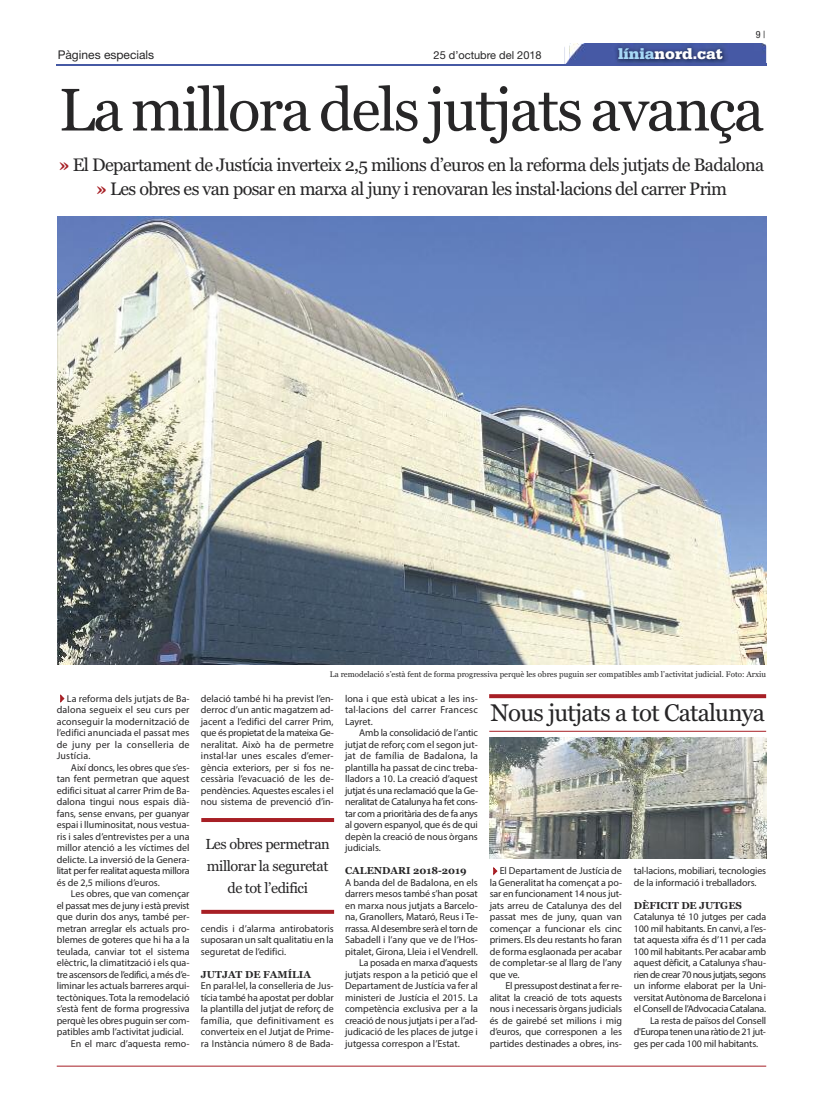
<style>
.page{position:relative;width:823px;height:1106px;background:#fff}
.page>*{position:absolute;margin:0;border:0;box-sizing:border-box;transform-origin:0 0}
.t1{font:60px "Georgia";letter-spacing:-.035em;color:#272627}
.t2{font:24px "Georgia";letter-spacing:-.03em;color:#272627}
.t3{font:18px/24px "Georgia";letter-spacing:-.035em;color:#272627;text-align:center}
.t4{font:900 16px "Serifa";color:#fff}
.t5{font:14.5px/22px "Georgia";letter-spacing:-.03em;color:#272627;text-align:center}
.t6{font:12px "Helvetica Neue";color:#272627}
.t7{font:11px "Helvetica Neue";color:#272627}
.t8{font:10px/11.5px "Myriad Pro";letter-spacing:-.005em;color:#272627;text-align:justify}
.t9{font:10px "Myriad Pro";letter-spacing:-.025em;color:#272627}
.t10{font:700 10px "Georgia";color:#272627}
.t11{font:10px "Myriad Pro";letter-spacing:-.03em;color:#272627}
.t12{font:10px "Myriad Pro";letter-spacing:-.045em;color:#272627}
.t13{font:10px "Myriad Pro";letter-spacing:-.035em;color:#272627}
.t14{font:condensed 10px "Helvetica Neue";color:#272627}
.t15{font:8px "Georgia";color:#272627}
.s1{color:#a7d8f7}
.s2{font-weight:700;color:#a71f25}
.s3{color:#a71f25}
</style>
<div class="page">
<hr style="left:57px;top:64px;width:708px;height:1px;background:#4659a4">
<img style="left:569px;top:43px;width:198px;height:23px">
<svg style="left:564px;top:47px;width:5px;height:17px"></svg>
<img style="left:569px;top:44px;width:196px;height:21px">
<svg style="left:489px;top:694px;width:276px;height:4px"></svg>
<hr style="left:489px;top:730px;width:276px;height:1px;background:#a71f25">
<img style="left:489px;top:737px;width:276px;height:121px">
<svg style="left:201px;top:909px;width:133px;height:4px"></svg>
<hr style="left:201px;top:818px;width:133px;height:4px;background:#a71f25">
<hr style="left:57px;top:1065px;width:708px;height:1px;background:#a71f25">
<img style="left:58px;top:216px;width:707px;height:449px">
<p class="t6" style="left:58px;top:48px;width:98px">Pàgines especials</p>
<p class="t7" style="left:433px;top:48px;width:110px">25 d’octubre del 2018</p>
<h3 class="t4" style="left:617px;top:48px;width:106px"><span class="s1">línia</span>nord.cat</h3>
<p class="t14" style="left:755px;top:31px;width:11px">9|</p>
<h1 class="t1" style="left:59px;top:75px;width:706px">La millora dels jutjats avança</h1>
<h3 class="t3" style="left:59px;top:153px;width:706px"><span class="s2">»</span> El Departament de Justícia inverteix 2,5 milions d’euros en la reforma dels jutjats de Badalona <span class="s2">»</span> Les obres es van posar en marxa al juny i renovaran les instal·lacions del carrer Prim</h3>
<p class="t8" style="left:57px;top:693px;width:134px"><span class="s3">✔</span>La reforma dels jutjats de Ba&shy;dalona segueix el seu curs per aconseguir la modernització de l’edifici anunciada el passat mes de juny per la conselleria de Justícia.</p>
<p class="t8" style="left:57px;top:762px;width:134px;text-indent:14px">Així doncs, les obres que s’es&shy;tan fent permetran que aquest edifici situat al carrer Prim de Ba&shy;dalona tingui nous espais dià&shy;fans, sense envans, per guanyar espai i lluminositat, nous vestua&shy;ris i sales d’entrevistes per a una millor atenció a les víctimes del delicte. La inversió de la Genera&shy;litat per fer realitat aquesta millora és de 2,5 milions d’euros.</p>
<p class="t8" style="left:71px;top:889px;width:120px">Les obres, que van començar</p>
<p class="t9" style="left:57px;top:901px;width:134px">el passat mes de juny i està previst</p>
<p class="t8" style="left:57px;top:912px;width:134px">que durin dos anys, també per-</p>
<p class="t8" style="left:57px;top:923px;width:134px">metran arreglar els actuals pro-</p>
<p class="t8" style="left:57px;top:935px;width:134px">blemes de goteres que hi ha a la</p>
<p class="t8" style="left:57px;top:946px;width:134px">teulada, canviar tot el sistema</p>
<p class="t8" style="left:57px;top:958px;width:134px">elèctric, la climatització i els qua-</p>
<p class="t11" style="left:57px;top:970px;width:134px">tre ascensors de l’edifici, a més d’e-</p>
<p class="t8" style="left:57px;top:981px;width:134px">liminar les actuals barreres arqui-</p>
<p class="t8" style="left:57px;top:992px;width:134px">tectòniques. Tota la remodelació</p>
<p class="t8" style="left:57px;top:1004px;width:134px">s’està fent de forma progressiva</p>
<p class="t8" style="left:57px;top:1015px;width:134px">perquè les obres puguin ser com-</p>
<p class="t8" style="left:57px;top:1027px;width:128px">patibles amb l’activitat judicial.</p>
<p class="t8" style="left:71px;top:1038px;width:120px">En el marc d’aquesta remo-</p>
<p class="t15" style="left:329px;top:669px;width:437px">La remodelació s’està fent de forma progressiva perquè les obres puguin ser compatibles amb l’activitat judicial. Foto: Arxiu</p>
<p class="t8" style="left:201px;top:693px;width:134px">delació també hi ha previst l’en&shy;derroc d’un antic magatzem ad&shy;jacent a l’edifici del carrer Prim, que és propietat de la mateixa Ge&shy;neralitat. Això ha de permetre instal·lar unes escales d’emer&shy;gència exteriors, per si fos ne&shy;cessària l’evacuació de les de&shy;pendències. Aquestes escales i el nou sistema de prevenció d’in-</p>
<h3 class="t5" style="left:205px;top:832px;width:126px">Les obres permetran millorar la seguretat de tot l’edifici</h3>
<p class="t8" style="left:201px;top:923px;width:134px">cendis i d’alarma antirobatoris suposaran un salt qualitatiu en la seguretat de l’edifici.</p>
<p class="t10" style="left:201px;top:968px;width:112px">JUTJAT DE FAMÍLIA</p>
<p class="t8" style="left:201px;top:981px;width:134px">En paral·lel, la conselleria de Jus&shy;tícia també ha apostat per doblar la plantilla del jutjat de reforç de família, que definitivament es converteix en el Jutjat de Prime&shy;ra Instància número 8 de Bada-</p>
<p class="t8" style="left:345px;top:693px;width:134px">lona i que està ubicat a les ins&shy;tal·lacions del carrer Francesc Layret.</p>
<p class="t8" style="left:345px;top:728px;width:134px;text-indent:14px">Amb la consolidació de l’antic jutjat de reforç com el segon jut&shy;jat de família de Badalona, la plantilla ha passat de cinc treba&shy;lladors a 10. La creació d’aquest jutjat és una reclamació que la Ge&shy;neralitat de Catalunya ha fet cons&shy;tar com a prioritària des de fa anys al govern espanyol, que és de qui depèn la creació de nous òrgans judicials.</p>
<p class="t10" style="left:345px;top:865px;width:123px">CALENDARI 2018-2019</p>
<p class="t8" style="left:345px;top:877px;width:134px">A banda del de Badalona, en els</p>
<p class="t8" style="left:345px;top:889px;width:134px">darrers mesos també s’han posat</p>
<p class="t8" style="left:345px;top:900px;width:134px">en marxa nous jutjats a Barcelo-</p>
<p class="t8" style="left:345px;top:912px;width:134px">na, Granollers, Mataró, Reus i Te-</p>
<p class="t9" style="left:345px;top:924px;width:134px">rrassa. Al desembre serà el torn de</p>
<p class="t8" style="left:345px;top:935px;width:134px">Sabadell i l’any que ve de l’Hos-</p>
<p class="t8" style="left:345px;top:946px;width:134px">pitalet, Girona, Lleia i el Vendrell.</p>
<p class="t8" style="left:359px;top:958px;width:120px">La posada en marxa d’aquests</p>
<p class="t8" style="left:345px;top:969px;width:134px">jutjats respon a la petició que el</p>
<p class="t8" style="left:345px;top:981px;width:134px">Departament de Justícia va fer al</p>
<p class="t8" style="left:345px;top:992px;width:134px">ministeri de Justícia el 2015. La</p>
<p class="t8" style="left:345px;top:1004px;width:134px">competència exclusiva per a la</p>
<p class="t8" style="left:345px;top:1015px;width:134px">creació de nous jutjats i per a l’ad-</p>
<p class="t8" style="left:345px;top:1027px;width:134px">judicació de les places de jutge i</p>
<p class="t8" style="left:345px;top:1038px;width:116px">jutgessa correspon a l’Estat.</p>
<h2 class="t2" style="left:490px;top:698px;width:276px">Nous jutjats a tot Catalunya</h2>
<p class="t8" style="left:489px;top:866px;width:134px"><span class="s3">✔</span>El Departament de Justícia de la Generalitat ha començat a po&shy;sar en funcionament 14 nous jut&shy;jats arreu de Catalunya des del passat mes de juny, quan van començar a funcionar els cinc primers. Els deu restants ho faran de forma esglaonada per acabar de completar-se al llarg de l’any que ve.</p>
<p class="t8" style="left:489px;top:981px;width:134px;text-indent:16px">El pressupost destinat a fer re&shy;alitat la creació de tots aquests nous i necessaris òrgans judicials és de gairebé set milions i mig d’euros, que corresponen a les partides destinades a obres, ins-</p>
<p class="t8" style="left:633px;top:866px;width:134px">tal·lacions, mobiliari, tecnologies de la informació i treballadors.</p>
<p class="t10" style="left:633px;top:899px;width:109px">DÈFICIT DE JUTGES</p>
<p class="t8" style="left:633px;top:912px;width:134px">Catalunya té 10 jutges per cada</p>
<p class="t8" style="left:633px;top:923px;width:133px">100 mil habitants. En canvi, a l’es-</p>
<p class="t8" style="left:633px;top:935px;width:134px">tat aquesta xifra és d’11 per cada</p>
<p class="t8" style="left:633px;top:946px;width:134px">100 mil habitants. Per acabar amb</p>
<p class="t8" style="left:633px;top:958px;width:133px">aquest dèficit, a Catalunya s’hau-</p>
<p class="t12" style="left:633px;top:970px;width:134px">rien de crear 70 nous jutjats, segons</p>
<p class="t8" style="left:633px;top:981px;width:133px">un informe elaborat per la Uni-</p>
<p class="t8" style="left:633px;top:992px;width:134px">versitat Autònoma de Barcelona i</p>
<p class="t9" style="left:633px;top:1005px;width:134px">el Consell de l’Advocacia Catalana.</p>
<p class="t8" style="left:649px;top:1015px;width:118px">La resta de països del Consell</p>
<p class="t13" style="left:633px;top:1028px;width:133px">d'Europa tenen una ràtio de 21 jut-</p>
<p class="t8" style="left:633px;top:1038px;width:126px">ges per cada 100 mil habitants.</p>
</div>
